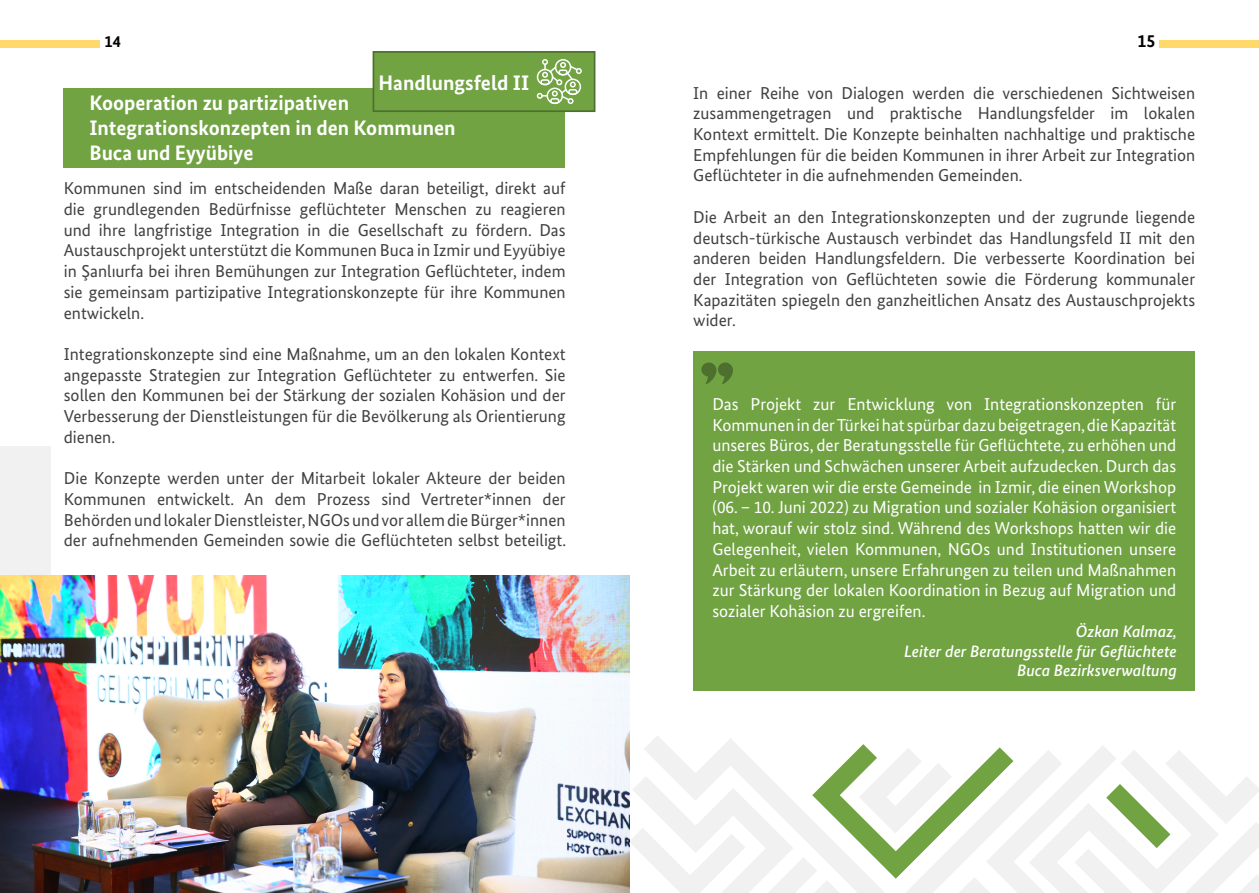
<style>
.page{position:relative;width:1259px;height:893px;background:#fff}
.page>*{position:absolute;margin:0;border:0;box-sizing:border-box;transform-origin:0 0}
.t1{font:700 21px/25.2px "Bundes Sans";color:#fff}
.t2{font:700 18px "Bundes Sans";color:#000}
.t3{font:17.25px/20.7px "Bundes Sans";color:#414042;text-align:justify}
.t4{font:17.25px/20.7px "Bundes Sans";color:#fff;text-align:justify}
.t5{font:italic 500 16.5px/19.8px "Bundes Sans";color:#fff;text-align:right}
.t6{font:700 16.5px "Bundes Sans";color:#000}
</style>
<div class="page">
<div style="left:0;top:446px;width:253px;height:447px;background:#f1f1f2"></div>
<div style="left:51px;top:440px;width:515px;height:330px;background:#fff"></div>
<div style="left:693px;top:352px;width:501px;height:339px;background:#71a343"></div>
<svg style="left:701px;top:362px;width:32px;height:22px"></svg>
<div style="left:64px;top:88px;width:501px;height:80px;background:#71a343"></div>
<svg style="left:629px;top:735px;width:630px;height:158px"></svg>
<div style="left:0;top:40px;width:99px;height:7px;background:#ffd96a"></div>
<div style="left:1159px;top:40px;width:99px;height:7px;background:#ffd96a"></div>
<img style="left:0;top:576px;width:629px;height:317px">
<div style="left:372px;top:51px;width:223px;height:61px;background:#71a343;border:2px solid #4e702e"></div>
<svg style="left:537px;top:59px;width:45px;height:45px"></svg>
<p class="t6" style="left:104px;top:32px;width:18px">14</p>
<p class="t2" style="left:1137px;top:30px;width:19px">15</p>
<p class="t1" style="left:378px;top:70px;width:152px">Handlungsfeld II</p>
<p class="t3" style="left:693px;top:82px;width:503px">In einer Reihe von Dialogen werden die verschiedenen Sichtweisen zusammengetragen und praktische Handlungsfelder im lokalen Kontext ermittelt. Die Konzepte beinhalten nachhaltige und praktische Empfehlungen für die beiden Kommunen in ihrer Arbeit zur Integration Geflüchteter in die aufnehmenden Gemeinden.</p>
<p class="t3" style="left:693px;top:206px;width:503px">Die Arbeit an den Integrationskonzepten und der zugrunde liegende deutsch-türkische Austausch verbindet das Handlungsfeld II mit den anderen beiden Handlungsfeldern. Die verbesserte Koordination bei der Integration von Geflüchteten sowie die Förderung kommunaler Kapazitäten spiegeln den ganzheitlichen Ansatz des Austauschprojekts wider.</p>
<p class="t1" style="left:89px;top:90px;width:368px">Kooperation zu partizipativen<br>Integrationskonzepten in den Kommunen<br>Buca und Eyyübiye</p>
<p class="t3" style="left:64px;top:178px;width:503px">Kommunen sind im entscheidenden Maße daran beteiligt, direkt auf die grundlegenden Bedürfnisse geflüchteter Menschen zu reagieren und ihre langfristige Integration in die Gesellschaft zu fördern. Das Austauschprojekt unterstützt die Kommunen Buca in Izmir und Eyyübiye in Şanlıurfa bei ihren Bemühungen zur Integration Geflüchteter, indem sie gemeinsam partizipative Integrationskonzepte für ihre Kommunen entwickeln.</p>
<p class="t3" style="left:64px;top:344px;width:503px">Integrationskonzepte sind eine Maßnahme, um an den lokalen Kontext angepasste Strategien zur Integration Geflüchteter zu entwerfen. Sie sollen den Kommunen bei der Stärkung der sozialen Kohäsion und der Verbesserung der Dienstleistungen für die Bevölkerung als Orientierung dienen.</p>
<p class="t3" style="left:64px;top:468px;width:504px">Die Konzepte werden unter der Mitarbeit lokaler Akteure der beiden Kommunen entwickelt. An dem Prozess sind Vertreter*innen der Behörden und lokaler Dienstleister, NGOs und vor allem die Bürger*innen der aufnehmenden Gemeinden sowie die Geflüchteten selbst beteiligt.</p>
<p class="t4" style="left:712px;top:393px;width:465px">Das Projekt zur Entwicklung von Integrationskonzepten für Kommunen in der Türkei hat spürbar dazu beigetragen, die Kapazität unseres Büros, der Beratungsstelle für Geflüchtete, zu erhöhen und die Stärken und Schwächen unserer Arbeit aufzudecken. Durch das Projekt waren wir die erste Gemeinde in Izmir, die einen Workshop (06. – 10. Juni 2022) zu Migration und sozialer Kohäsion organisiert hat, worauf wir stolz sind. Während des Workshops hatten wir die Gelegenheit, vielen Kommunen, NGOs und Institutionen unsere Arbeit zu erläutern, unsere Erfahrungen zu teilen und Maßnahmen zur Stärkung der lokalen Koordination in Bezug auf Migration und sozialer Kohäsion zu ergreifen.</p>
<p class="t5" style="left:904px;top:621px;width:274px">Özkan Kalmaz,<br>Leiter der Beratungsstelle für Geflüchtete<br>Buca Bezirksverwaltung</p>
</div>
